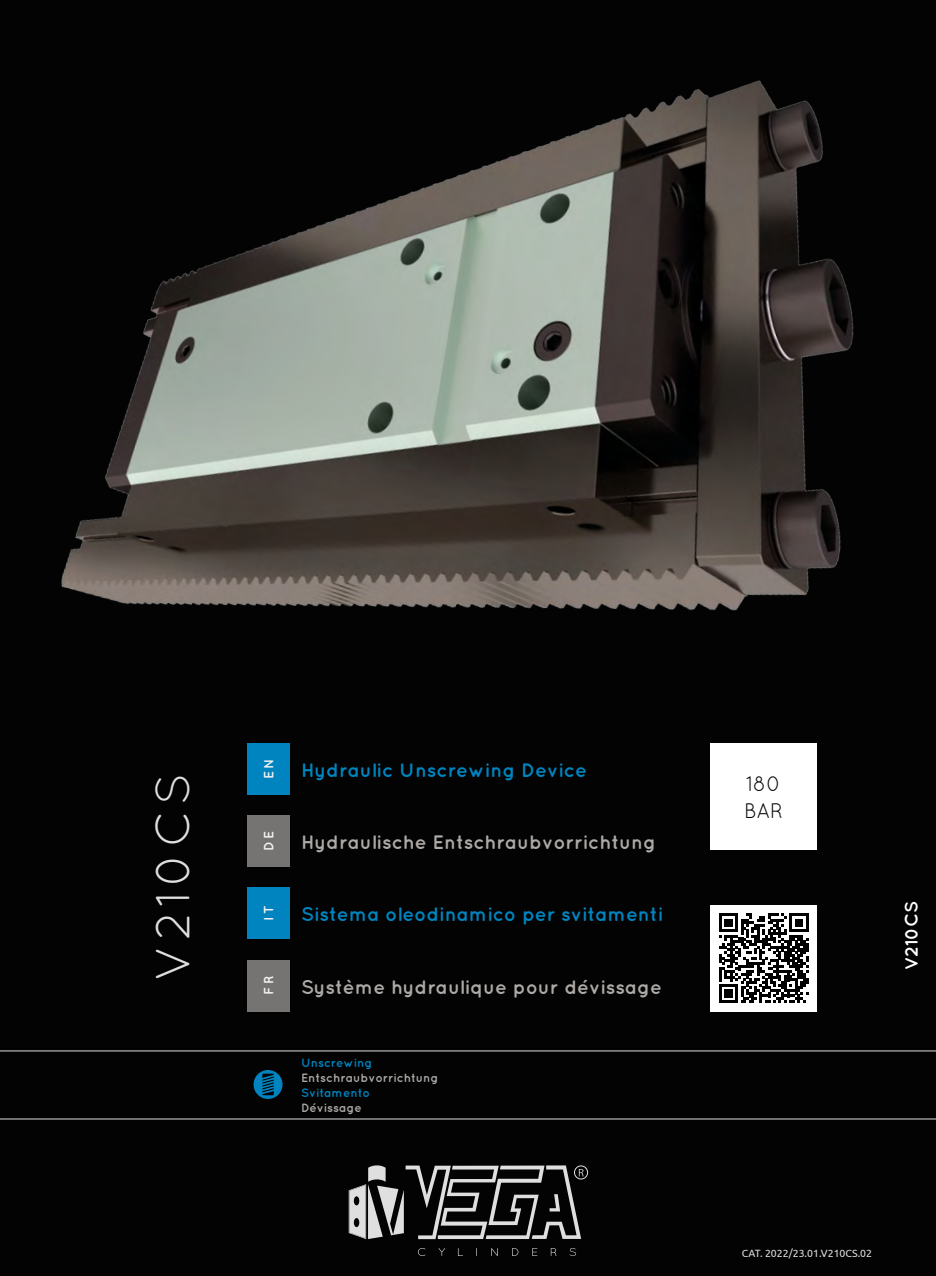
<style>
.page{position:relative;width:936px;height:1276px;background:#fff}
.page>*{position:absolute;margin:0;border:0;box-sizing:border-box;transform-origin:0 0}
.t1{font:48px "Quicksand";letter-spacing:.1em;color:#e0dfdf}
.t2{font:21px/27px "Quicksand";color:#020302}
.t3{font:700 19.5px "Quicksand";color:#ada9a7}
.t4{font:700 19.5px "Quicksand";color:#0084c0}
.t5{font:700 18px "Quicksand";color:#fff}
.t6{font:700 13.5px "Quicksand";letter-spacing:.2em;color:#f2f1f1}
.t7{font:700 12px "Quicksand";color:#ada9a7}
.t8{font:700 12px "Quicksand";color:#0084c0}
.t9{font:10.5px "Ubuntu";color:#e0dfdf}
</style>
<div class="page">
<div style="left:0;top:0;width:935px;height:1276px;background:#020302"></div>
<div style="left:247px;top:743px;width:42px;height:51px;background:#0084c0"></div>
<div style="left:247px;top:888px;width:42px;height:51px;background:#0084c0"></div>
<img style="left:61px;top:80px;width:793px;height:531px">
<div style="left:247px;top:815px;width:42px;height:51px;background:#767472"></div>
<div style="left:247px;top:960px;width:42px;height:51px;background:#767472"></div>
<div style="left:710px;top:905px;width:106px;height:106px;background:#fff"></div>
<svg style="left:719px;top:913px;width:89px;height:89px"></svg>
<div style="left:710px;top:743px;width:106px;height:106px;background:#fff"></div>
<svg style="left:418px;top:1248px;width:7px;height:8px"></svg>
<svg style="left:438px;top:1248px;width:7px;height:8px"></svg>
<svg style="left:458px;top:1248px;width:5px;height:8px"></svg>
<svg style="left:491px;top:1248px;width:6px;height:8px"></svg>
<svg style="left:512px;top:1248px;width:6px;height:8px"></svg>
<svg style="left:532px;top:1248px;width:5px;height:8px"></svg>
<svg style="left:550px;top:1248px;width:6px;height:8px"></svg>
<svg style="left:569px;top:1248px;width:7px;height:8px"></svg>
<svg style="left:349px;top:1165px;width:239px;height:74px"></svg>
<svg style="left:253px;top:1070px;width:29px;height:29px"></svg>
<hr style="left:0;top:1118px;width:935px;height:1px;background:#e0dfdf">
<hr style="left:0;top:1050px;width:935px;height:1px;background:#e0dfdf">
<h1 class="t1" style="left:145px;top:981px;width:209px;rotate:-90deg">V210CS</h1>
<p class="t6" style="left:260px;top:779px;width:23px;rotate:-90deg">EN</p>
<p class="t4" style="left:301px;top:758px;width:287px">Hydraulic Unscrewing Device</p>
<p class="t6" style="left:260px;top:851px;width:22px;rotate:-90deg">DE</p>
<p class="t3" style="left:301px;top:830px;width:356px">Hydraulische Entschraubvorrichtung</p>
<p class="t2" style="left:744px;top:770px;width:41px">180<br>BAR</p>
<p class="t6" style="left:260px;top:921px;width:17px;rotate:-90deg">IT</p>
<p class="t4" style="left:301px;top:902px;width:363px">Sistema oleodinamico per svitamenti</p>
<p class="t5" style="left:900px;top:970px;width:70px;rotate:-90deg">V210CS</p>
<p class="t6" style="left:260px;top:995px;width:21px;rotate:-90deg">FR</p>
<p class="t3" style="left:301px;top:975px;width:362px">Système hydraulique pour dévissage</p>
<p class="t8" style="left:301px;top:1056px;width:73px">Unscrewing</p>
<p class="t7" style="left:301px;top:1071px;width:139px">Entschraubvorrichtung</p>
<p class="t8" style="left:301px;top:1086px;width:70px">Svitamento</p>
<p class="t7" style="left:301px;top:1101px;width:62px">Dévissage</p>
<p class="t9" style="left:741px;top:1246px;width:132px">CAT. 2022/23.01.V210CS.02</p>
</div>
